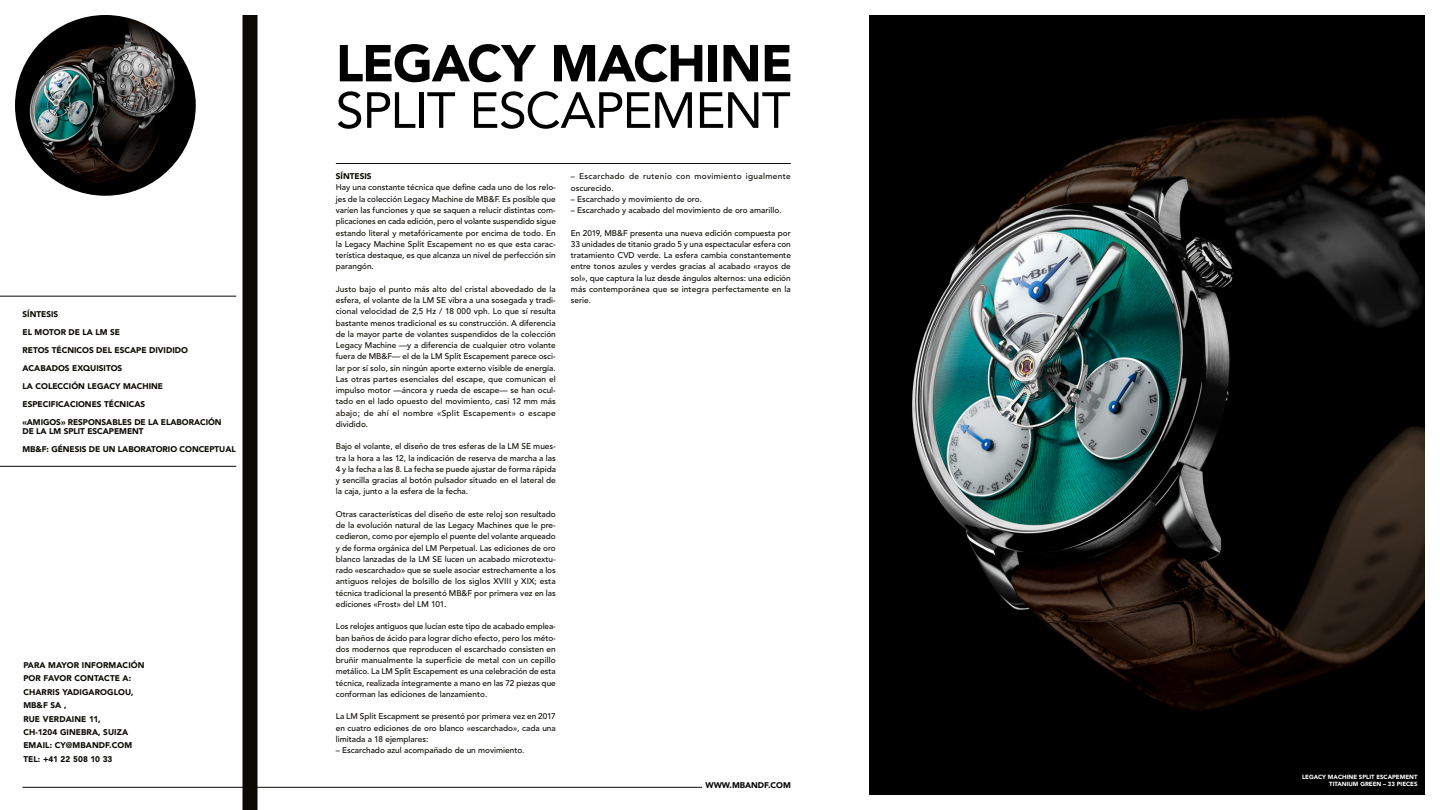
<style>
.page{position:relative;width:1440px;height:810px;background:#fff}
.page>*{position:absolute;margin:0;border:0;box-sizing:border-box;transform-origin:0 0}
.t1{font:900 51.38px "Avenir";letter-spacing:-.02em;color:#000}
.t2{font:50.25px "Avenir";letter-spacing:-.02em;color:#000}
.t3{font:500 8.25px/11.2px "Avenir LT Std";color:#0b0904;text-align:justify}
.t4{font:900 8.25px/13.5px "Avenir LT Std";color:#0b0904}
.t5{font:500 8.25px/11.2px "Avenir LT Std";letter-spacing:.035em;color:#0b0904}
.t6{font:900 8.25px "Avenir";color:#0b0904}
.t7{font:900 8.25px "Avenir";color:#000}
.t8{font:900 6px/7.2px "Avenir";color:#fff;text-align:right}
</style>
<div class="page">
<hr style="left:22px;top:787px;width:680px;height:1px;background:#0b0904">
<hr style="left:336px;top:163px;width:455px;height:1px;background:#0b0904">
<img style="left:15px;top:15px;width:181px;height:181px;border-radius:90px">
<div style="left:242px;top:15px;width:15px;height:795px;background:#0b0904"></div>
<hr style="left:0;top:296px;width:236px;height:1px;background:#0b0904">
<hr style="left:0;top:466px;width:236px;height:1px;background:#0b0904">
<img style="left:869px;top:15px;width:556px;height:780px">
<p class="t4" style="left:22px;top:305px;width:167px;line-height:18px">SÍNTESIS<br>EL MOTOR DE LA LM SE<br>RETOS TÉCNICOS DEL ESCAPE DIVIDIDO<br>ACABADOS EXQUISITOS</p>
<p class="t6" style="left:22px;top:379px;width:142px">LA COLECCIÓN LEGACY MACHINE</p>
<p class="t4" style="left:22px;top:395px;width:201px;line-height:18px">ESPECIFICACIONES TÉCNICAS<br>«AMIGOS» RESPONSABLES DE LA ELABORACIÓN</p>
<p class="t4" style="left:22px;top:422px;width:215px;line-height:18px">DE LA LM SPLIT ESCAPEMENT<br>MB&amp;F: GÉNESIS DE UN LABORATORIO CONCEPTUAL</p>
<p class="t4" style="left:23px;top:658px;width:123px">PARA MAYOR INFORMACIÓN<br>POR FAVOR CONTACTE A:<br>CHARRIS YADIGAROGLOU,<br>MB&amp;F SA ,<br>RUE VERDAINE 11,<br>CH-1204 GINEBRA, SUIZA<br>EMAIL: CY@MBANDF.COM<br>TEL: +41 22 508 10 33</p>
<h1 class="t1" style="left:336px;top:19px;width:459px">LEGACY MACHINE</h1>
<h2 class="t2" style="left:336px;top:70px;width:456px">SPLIT ESCAPEMENT</h2>
<p class="t4" style="left:336px;top:170px;width:37px">SÍNTESIS</p>
<p class="t3" style="left:336px;top:182px;width:222px">Hay una constante técnica que define cada uno de los relo&shy;jes de la colección Legacy Machine de MB&amp;F. Es posible que varíen las funciones y que se saquen a relucir distintas com&shy;plicaciones en cada edición, pero el volante suspendido sigue estando literal y metafóricamente por encima de todo. En la Legacy Machine Split Escapement no es que esta carac&shy;terística destaque, es que alcanza un nivel de perfección sin parangón.</p>
<p class="t3" style="left:336px;top:283px;width:222px">Justo bajo el punto más alto del cristal abovedado de la esfera, el volante de la LM SE vibra a una sosegada y tradi&shy;cional velocidad de 2,5 Hz / 18 000 vph. Lo que sí resulta bastante menos tradicional es su construcción. A diferencia de la mayor parte de volantes suspendidos de la colección Legacy Machine —y a diferencia de cualquier otro volante fuera de MB&amp;F— el de la LM Split Escapement parece osci&shy;lar por sí solo, sin ningún aporte externo visible de energía.<br>Las otras partes esenciales del escape, que comunican el impulso motor —áncora y rueda de escape— se han ocul&shy;tado en el lado opuesto del movimiento, casi 12 mm más abajo; de ahí el nombre «Split Escapement» o escape dividido.</p>
<p class="t3" style="left:336px;top:441px;width:222px">Bajo el volante, el diseño de tres esferas de la LM SE mues&shy;tra la hora a las 12, la indicación de reserva de marcha a las 4 y la fecha a las 8. La fecha se puede ajustar de forma rápida y sencilla gracias al botón pulsador situado en el lateral de la caja, junto a la esfera de la fecha.</p>
<p class="t3" style="left:336px;top:508px;width:222px">Otras características del diseño de este reloj son resultado de la evolución natural de las Legacy Machines que le pre&shy;cedieron, como por ejemplo el puente del volante arqueado y de forma orgánica del LM Perpetual. Las ediciones de oro blanco lanzadas de la LM SE lucen un acabado microtextu&shy;rado «escarchado» que se suele asociar estrechamente a los antiguos relojes de bolsillo de los siglos XVIII y XIX; esta técnica tradicional la presentó MB&amp;F por primera vez en las ediciones «Frost» del LM 101.</p>
<p class="t3" style="left:336px;top:621px;width:222px">Los relojes antiguos que lucían este tipo de acabado emplea&shy;ban baños de ácido para lograr dicho efecto, pero los méto&shy;dos modernos que reproducen el escarchado consisten en bruñir manualmente la superficie de metal con un cepillo metálico. La LM Split Escapement es una celebración de esta técnica, realizada íntegramente a mano en las 72 piezas que conforman las ediciones de lanzamiento.</p>
<p class="t3" style="left:336px;top:711px;width:222px">La LM Split Escapment se presentó por primera vez en 2017 en cuatro ediciones de oro blanco «escarchado», cada una limitada a 18 ejemplares:</p>
<p class="t3" style="left:336px;top:745px;width:190px">– Escarchado azul acompañado de un movimiento.</p>
<p class="t5" style="left:571px;top:171px;width:221px">– Escarchado de rutenio con movimiento igualmente oscurecido.</p>
<p class="t3" style="left:571px;top:193px;width:133px">– Escarchado y movimiento de oro.</p>
<p class="t3" style="left:571px;top:205px;width:212px">– Escarchado y acabado del movimiento de oro amarillo.</p>
<p class="t3" style="left:571px;top:227px;width:222px">En 2019, MB&amp;F presenta una nueva edición compuesta por 33 unidades de titanio grado 5 y una espectacular esfera con tratamiento CVD verde. La esfera cambia constantemente entre tonos azules y verdes gracias al acabado «rayos de sol», que captura la luz desde ángulos alternos: una edición más contemporánea que se integra perfectamente en la serie.</p>
<p class="t7" style="left:705px;top:778px;width:87px">WWW.MBANDF.COM</p>
<p class="t8" style="left:1302px;top:773px;width:117px">LEGACY MACHINE SPLIT ESCAPEMENT<br>TITANIUM GREEN – 33 PIECES</p>
</div>
